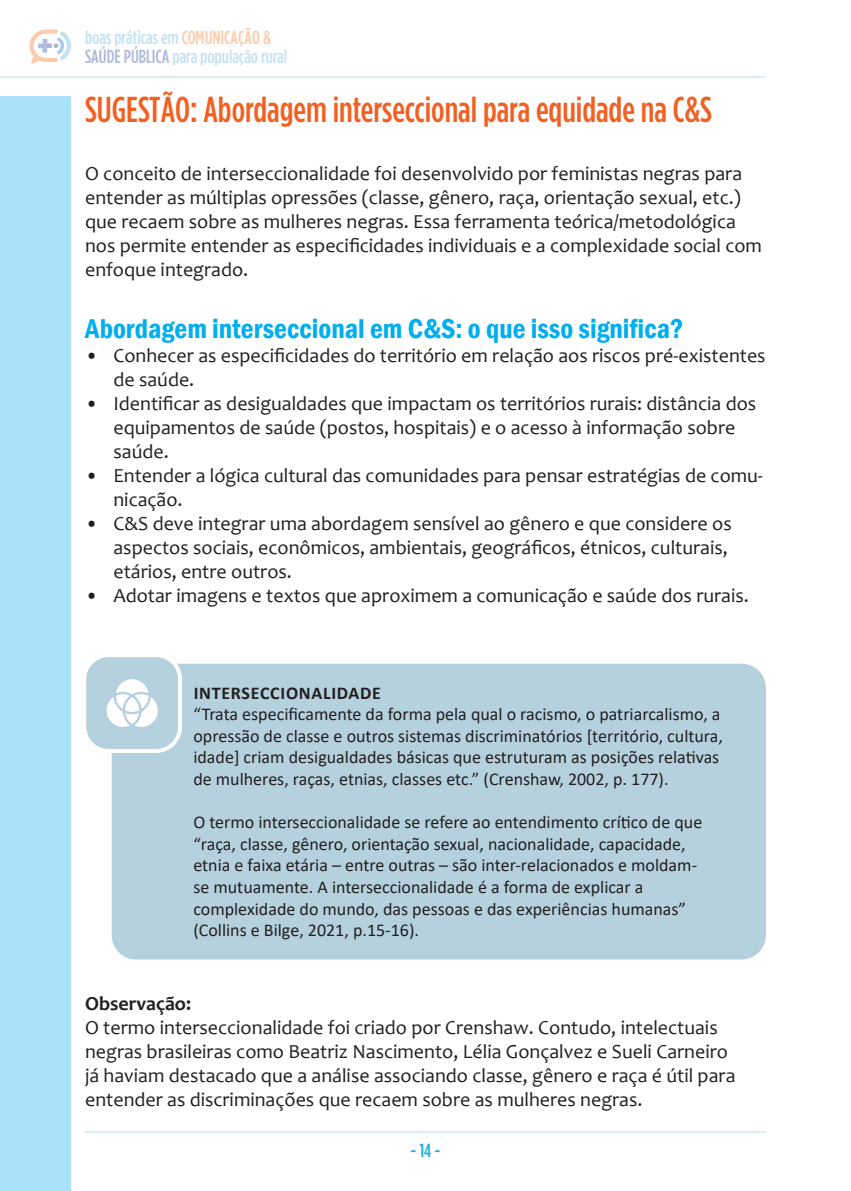
<style>
.page{position:relative;width:851px;height:1191px;background:#fff}
.page>*{position:absolute;margin:0;border:0;box-sizing:border-box;transform-origin:0 0}
.t1{font:500 36px "Gotham Condensed";color:#f26021}
.corpo{font:600 condensed 28px "Franklin Gothic";color:#00aeef}
.corpo-2{font:20px/24px "Candara";color:#231f20}
.corpo-3{font:700 20px "Candara";color:#231f20}
.t2{font:500 19px/19px "Gotham Condensed";color:#c3e1f5}
.t3{font:500 19px "Gotham Condensed";color:#20ace3}
.t4{font:18px/21.6px "Calibri";color:#231f20}
.t5{font:700 18px "Calibri";letter-spacing:.04em;color:#231f20}
.s1{color:#fccbac}
.s2{color:#aebade}
</style>
<div class="page">
<svg style="left:29px;top:29px;width:42px;height:35px"></svg>
<hr style="left:0;top:77px;width:765px;height:1px;background:#aae0f9">
<hr style="left:85px;top:1131px;width:680px;height:1px;background:#aae0f9">
<div style="left:0;top:96px;width:71px;height:1095px;background:#aae0f9"></div>
<div style="left:112px;top:663px;width:653px;height:296px;background:#b5d1de;border-radius:24px"></div>
<div style="left:84px;top:655px;width:96px;height:96px;background:#b5d1de;border-radius:24px"></div>
<div style="left:82px;top:653px;width:100px;height:100px;border:4px solid #fff;border-radius:24px"></div>
<svg style="left:106px;top:679px;width:52px;height:48px"></svg>
<p class="t2" style="left:85px;top:28px;width:204px">boas práticas em <span class="s1">COMUNICAÇÃO &amp;<br></span><span class="s2">SAÚDE PÚBLICA</span> para população rural</p>
<p class="t1" style="left:85px;top:89px;width:628px">SUGESTÃO: Abordagem interseccional para equidade na C&amp;S</p>
<p class="corpo-2" style="left:85px;top:161px;width:678px">O conceito de interseccionalidade foi desenvolvido por feministas negras para entender as múltiplas opressões (classe, gênero, raça, orientação sexual, etc.) que recaem sobre as mulheres negras. Essa ferramenta teórica/metodológica nos permite entender as especificidades individuais e a complexidade social com enfoque integrado.</p>
<p class="corpo" style="left:85px;top:310px;width:600px">Abordagem interseccional em C&amp;S: o que isso significa?</p>
<p class="corpo-2" style="left:113px;top:343px;width:653px;text-indent:-28px">• Conhecer as especificidades do território em relação aos riscos pré-existentes de saúde.</p>
<p class="corpo-2" style="left:113px;top:391px;width:644px;text-indent:-28px">• Identificar as desigualdades que impactam os territórios rurais: distância dos equipamentos de saúde (postos, hospitais) e o acesso à informação sobre saúde.</p>
<p class="corpo-2" style="left:113px;top:463px;width:651px;text-indent:-28px">• Entender a lógica cultural das comunidades para pensar estratégias de comu&shy;nicação.</p>
<p class="corpo-2" style="left:113px;top:511px;width:619px;text-indent:-28px">• C&amp;S deve integrar uma abordagem sensível ao gênero e que considere os aspectos sociais, econômicos, ambientais, geográficos, étnicos, culturais, etários, entre outros.</p>
<p class="corpo-2" style="left:85px;top:583px;width:665px">• Adotar imagens e textos que aproximem a comunicação e saúde dos rurais.</p>
<p class="t5" style="left:194px;top:680px;width:189px">INTERSECCIONALIDADE</p>
<p class="t4" style="left:193px;top:703px;width:531px">“Trata especificamente da forma pela qual o racismo, o patriarcalismo, a opressão de classe e outros sistemas discriminatórios [território, cultura, idade] criam desigualdades básicas que estruturam as posições relativas de mulheres, raças, etnias, classes etc.” (Crenshaw, 2002, p. 177).</p>
<p class="t4" style="left:193px;top:811px;width:510px">O termo interseccionalidade se refere ao entendimento crítico de que “raça, classe, gênero, orientação sexual, nacionalidade, capacidade, etnia e faixa etária – entre outras – são inter-relacionados e moldam&shy;se mutuamente. A interseccionalidade é a forma de explicar a complexidade do mundo, das pessoas e das experiências humanas” (Collins e Bilge, 2021, p.15-16).</p>
<p class="corpo-3" style="left:85px;top:990px;width:107px">Observação:</p>
<p class="corpo-2" style="left:85px;top:1015px;width:651px">O termo interseccionalidade foi criado por Crenshaw. Contudo, intelectuais negras brasileiras como Beatriz Nascimento, Lélia Gonçalvez e Sueli Carneiro já haviam destacado que a análise associando classe, gênero e raça é útil para entender as discriminações que recaem sobre as mulheres negras.</p>
<p class="t3" style="left:410px;top:1140px;width:31px">- 14 -</p>
</div>
